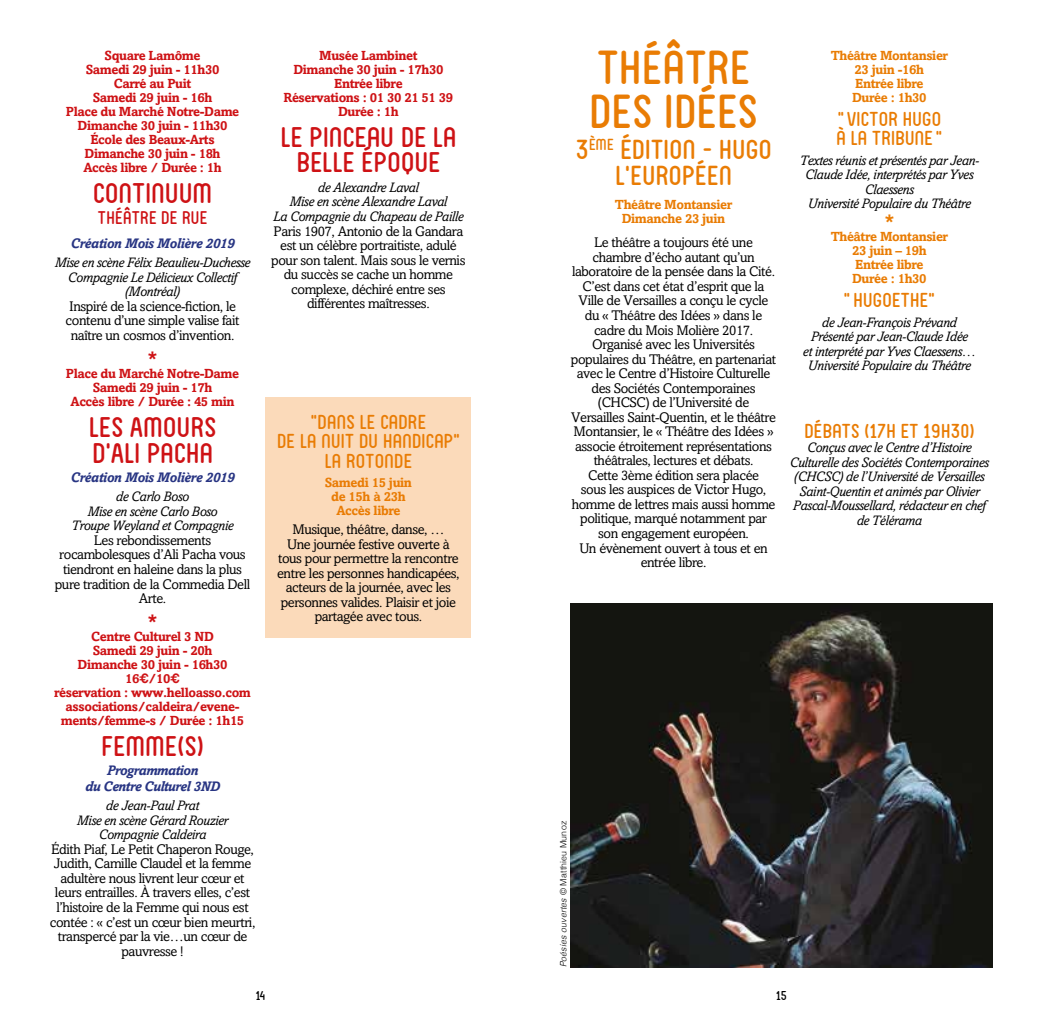
<style>
.page{position:relative;width:1042px;height:1017px;background:#fff}
.page>*{position:absolute;margin:0;border:0;box-sizing:border-box;transform-origin:0 0}
.t1{font:45.5px/43.8px "FV Almelo";letter-spacing:.02em;color:#e97c04}
.t2{font:27.12px/25.9px "FV Almelo";letter-spacing:.02em;color:#ce1215}
.t3{font:26.25px/26.2px "FV Almelo";letter-spacing:.02em;color:#e97c04;text-align:center}
.t4{font:19.25px/19.2px "FV Almelo";letter-spacing:.02em;color:#e97c04;text-align:center}
.t5{font:17.5px "FV Almelo";letter-spacing:.02em;color:#ce1215}
.t6{font:700 17.5px "Amasis";color:#ce1215}
.t7{font:700 17.5px "Amasis";color:#e97c04}
.t8{font:14px/14.5px "Amasis";letter-spacing:-.03em;color:#000;text-align:center}
.t9{font:italic 14px/14.5px "Amasis";letter-spacing:-.03em;color:#000;text-align:center}
.t10{font:italic 700 14px/15.8px "Amasis";letter-spacing:-.03em;color:#283583;text-align:center}
.t11{font:700 13.12px/14px "Amasis";letter-spacing:-.03em;color:#ce1215;text-align:center}
.t12{font:700 13.12px/14px "Amasis";letter-spacing:-.03em;color:#e97c04;text-align:center}
.t13{font:12.25px "FV Almelo";color:#000}
.t14{font:italic 300 8.75px "Helvetica";color:#000}
.s1{font-family:"Helvetica"}
.s2{font-style:normal}
</style>
<div class="page">
<div style="left:265px;top:397px;width:206px;height:240px;background:#fbdaba"></div>
<img style="left:570px;top:603px;width:422px;height:364px">
<p class="t11" style="left:66px;top:48px;width:175px">Square Lamôme<br>Samedi 29 juin - 11h30<br>Carré au Puit<br>Samedi 29 juin - 16h<br>Place du Marché Notre-Dame<br>Dimanche 30 juin - 11h30<br>École des Beaux-Arts<br>Dimanche 30 juin - 18h<br>Accès libre / Durée : 1h</p>
<h2 class="t2" style="left:93px;top:178px;width:120px">CONTINUUM</h2>
<p class="t5" style="left:98px;top:207px;width:111px">THÉÂTRE DE RUE</p>
<p class="t10" style="left:70px;top:235px;width:166px">Création Mois Molière 2019</p>
<p class="t9" style="left:55px;top:255px;width:197px">Mise en scène Félix Beaulieu-Duchesse<br>Compagnie Le Délicieux Collectif (Montréal)</p>
<p class="t8" style="left:66px;top:299px;width:175px">Inspiré de la science-fiction, le contenu d’une simple valise fait naître un cosmos d’invention.</p>
<p class="t6" style="left:148px;top:347px;width:11px">*</p>
<p class="t11" style="left:66px;top:366px;width:175px">Place du Marché Notre-Dame<br>Samedi 29 juin - 17h<br>Accès libre / Durée : 45 min</p>
<h2 class="t2" style="left:89px;top:412px;width:129px">LES AMOURS<br>D’ALI PACHA</h2>
<p class="t10" style="left:70px;top:469px;width:166px">Création Mois Molière 2019</p>
<p class="t9" style="left:71px;top:489px;width:164px">de Carlo Boso<br>Mise en scène Carlo Boso<br>Troupe Weyland et Compagnie</p>
<p class="t8" style="left:55px;top:533px;width:197px">Les rebondissements rocambolesques d’Ali Pacha vous tiendront en haleine dans la plus pure tradition de la Commedia Dell<br>Arte.</p>
<p class="t6" style="left:148px;top:610px;width:11px">*</p>
<p class="t11" style="left:54px;top:629px;width:198px">Centre Culturel 3 ND<br>Samedi 29 juin - 20h<br>Dimanche 30 juin - 16h30<br>16<span class="s1">€</span>/10<span class="s1">€<br></span>réservation : www.helloasso.com associations/caldeira/evene&shy;ments/femme-s / Durée : 1h15</p>
<h2 class="t2" style="left:101px;top:731px;width:104px">FEMME(S)</h2>
<p class="t10" style="left:85px;top:762px;width:136px">Programmation<br>du Centre Culturel 3ND</p>
<p class="t9" style="left:77px;top:798px;width:153px">de Jean-Paul Prat<br>Mise en scène Gérard Rouzier<br>Compagnie Caldeira</p>
<p class="t8" style="left:50px;top:842px;width:207px">Édith Piaf, Le Petit Chaperon Rouge,<br>Judith, Camille Claudel et la femme adultère nous livrent leur cœur et leurs entrailles. À travers elles, c’est l’histoire de la Femme qui nous est contée : « c’est un cœur bien meurtri, transpercé par la vie…un cœur de pauvresse !</p>
<p class="t11" style="left:284px;top:48px;width:171px">Musée Lambinet<br>Dimanche 30 juin - 17h30<br>Entrée libre<br>Réservations : 01 30 21 51 39<br>Durée : 1h</p>
<h2 class="t2" style="left:281px;top:122px;width:177px;text-align:center">LE PINCEAU DE LA<br>BELLE ÉPOQUE</h2>
<p class="t9" style="left:273px;top:180px;width:192px">de Alexandre Laval<br>Mise en scène Alexandre Laval<br>La Compagnie du Chapeau de Paille</p>
<p class="t8" style="left:271px;top:223px;width:196px">Paris 1907, Antonio de la Gandara est un célèbre portraitiste, adulé pour son talent. Mais sous le vernis du succès se cache un homme complexe, déchiré entre ses différentes maîtresses.</p>
<h3 class="t4" style="left:277px;top:411px;width:184px">"DANS LE CADRE<br>DE LA NUIT DU HANDICAP"<br>LA ROTONDE</h3>
<p class="t12" style="left:325px;top:475px;width:89px">Samedi 15 juin de 15h à 23h<br>Accès libre</p>
<p class="t8" style="left:277px;top:522px;width:184px">Musique, théâtre, danse, …<br>Une journée festive ouverte à tous pour permettre la rencontre entre les personnes handicapées, acteurs de la journée, avec les personnes valides. Plaisir et joie partagée avec tous.</p>
<h1 class="t1" style="left:589px;top:42px;width:170px">THÉÂTRE<br>DES IDÉES</h1>
<h3 class="t3" style="left:576px;top:134px;width:197px">3<sup>ÈME</sup> ÉDITION – HUGO<br>L’EUROPÉEN</h3>
<p class="t12" style="left:615px;top:197px;width:119px">Théâtre Montansier<br>Dimanche 23 juin</p>
<p class="t8" style="left:571px;top:235px;width:207px">Le théâtre a toujours été une chambre d’écho autant qu’un laboratoire de la pensée dans la Cité.<br>C’est dans cet état d’esprit que la<br>Ville de Versailles a conçu le cycle du « Théâtre des Idées » dans le cadre du Mois Molière 2017.<br>Organisé avec les Universités populaires du Théâtre, en partenariat avec le Centre d’Histoire Culturelle des Sociétés Contemporaines (CHCSC) de l’Université de<br>Versailles Saint-Quentin, et le théâtre<br>Montansier, le « Théâtre des Idées » associe étroitement représentations théâtrales, lectures et débats.<br>Cette 3ème édition sera placée<br>sous les auspices de Victor Hugo, homme de lettres mais aussi homme politique, marqué notamment par son engagement européen.<br>Un évènement ouvert à tous et en entrée libre.</p>
<p class="t12" style="left:831px;top:48px;width:119px">Théâtre Montansier<br>23 juin -16h<br>Entrée libre<br>Durée : 1h30</p>
<h3 class="t4" style="left:836px;top:108px;width:107px;text-align:left">" VICTOR HUGO<br>À LA TRIBUNE "</h3>
<p class="t9" style="left:800px;top:153px;width:181px">Textes réunis et présentés par Jean-<br>Claude Idée, interprétés par Yves<br>Claessens<br>Université Populaire du Théâtre</p>
<p class="t7" style="left:884px;top:210px;width:11px">*</p>
<p class="t12" style="left:831px;top:229px;width:119px">Théâtre Montansier<br>23 juin – 19h<br>Entrée libre<br>Durée : 1h30</p>
<h3 class="t4" style="left:844px;top:289px;width:92px">" HUGOETHE"</h3>
<p class="t9" style="left:803px;top:315px;width:174px">de Jean-François Prévand<br>Présenté par Jean-Claude Idée<br>et interprété par Yves Claessens…<br>Université Populaire du Théâtre</p>
<h3 class="t4" style="left:804px;top:420px;width:171px">DÉBATS (17H ET 19H30)</h3>
<p class="t9" style="left:790px;top:440px;width:201px">Conçus avec le Centre d’Histoire Culturelle des Sociétés Contemporaines (CHCSC) de l’Université de Versailles Saint-Quentin et animés par Olivier Pascal-Moussellard, rédacteur en chef de Télérama</p>
<p class="t14" style="left:556px;top:967px;width:148px;rotate:-90deg">Poésies ouvertes <span class="s2">© Matthieu Munoz</span></p>
<p class="t13" style="left:256px;top:988px;width:11px">14</p>
<p class="t13" style="left:776px;top:988px;width:12px">15</p>
</div>
